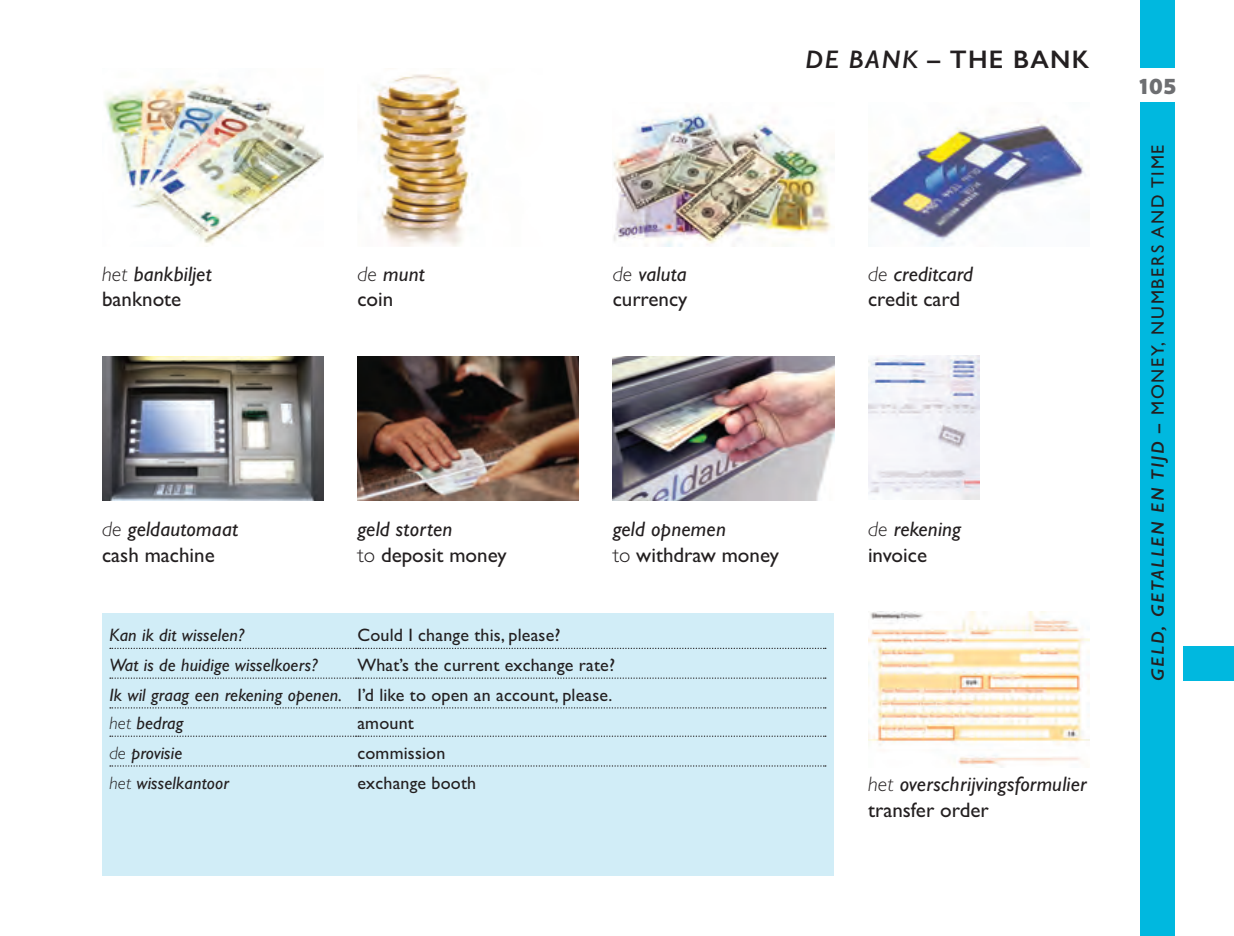
<style>
.page{position:relative;width:1234px;height:936px;background:#fff}
.page>*{position:absolute;margin:0;border:0;box-sizing:border-box;transform-origin:0 0}
.t1{font:italic 600 25.5px "Gill Sans";letter-spacing:.05em;color:#231f20}
.t2{font:italic 21px/25.5px "Gill Sans";letter-spacing:.01em;color:#231f20}
.t3{font:21px "Gill Sans";color:#231f20}
.t4{font:900 21px "Sero Pro";color:#6d6e71}
.t5{font:18px/29.4px "Gill Sans";letter-spacing:.01em;color:#231f20}
.t6{font:italic 18px/29.4px "Gill Sans";letter-spacing:.01em;color:#231f20}
.t7{font:italic 600 18px "Gill Sans";letter-spacing:.1em;color:#231f20}
.s1{font-weight:300}
.s2{font-style:normal}
.s3{font-weight:400;font-style:normal}
</style>
<div class="page">
<img style="left:105px;top:80px;width:218px;height:164px">
<img style="left:358px;top:74px;width:115px;height:173px">
<img style="left:613px;top:110px;width:219px;height:137px">
<img style="left:102px;top:356px;width:221px;height:145px">
<img style="left:357px;top:356px;width:221px;height:145px">
<img style="left:612px;top:356px;width:221px;height:145px">
<img style="left:868px;top:118px;width:216px;height:129px">
<img style="left:868px;top:356px;width:110px;height:144px">
<div style="left:102px;top:612px;width:731px;height:263px;background:#d1edf7"></div>
<img style="left:868px;top:611px;width:221px;height:156px">
<div style="left:1140px;top:102px;width:34px;height:833px;background:#00b8df"></div>
<div style="left:1140px;top:0;width:34px;height:68px;background:#00b8df"></div>
<div style="left:1182px;top:646px;width:51px;height:34px;background:#00b8df"></div>
<svg style="left:110px;top:647px;width:715px;height:2px"></svg>
<svg style="left:110px;top:677px;width:715px;height:1px"></svg>
<svg style="left:110px;top:707px;width:715px;height:1px"></svg>
<svg style="left:110px;top:735px;width:715px;height:1px"></svg>
<svg style="left:110px;top:765px;width:715px;height:1px"></svg>
<p class="t2" style="left:102px;top:261px;width:111px"><span class="s1">het</span> bankbiljet</p>
<p class="t2" style="left:357px;top:261px;width:69px"><span class="s1">de</span> munt</p>
<p class="t2" style="left:612px;top:261px;width:76px"><span class="s1">de</span> valuta</p>
<p class="t3" style="left:102px;top:287px;width:81px">banknote</p>
<p class="t3" style="left:357px;top:287px;width:37px">coin</p>
<p class="t3" style="left:612px;top:287px;width:76px">currency</p>
<p class="t1" style="left:804px;top:44px;width:286px">DE BANK – <span class="s2">THE BANK</span></p>
<p class="t2" style="left:867px;top:261px;width:106px"><span class="s1">de</span> creditcard <span class="s2">credit card</span></p>
<p class="t2" style="left:102px;top:516px;width:137px"><span class="s1">de</span> geldautomaat</p>
<p class="t2" style="left:357px;top:516px;width:96px">geld storten</p>
<p class="t2" style="left:612px;top:516px;width:115px">geld opnemen</p>
<p class="t3" style="left:102px;top:542px;width:114px">cash machine</p>
<p class="t3" style="left:357px;top:542px;width:151px"><span class="s1">to</span> deposit money</p>
<p class="t3" style="left:612px;top:542px;width:168px"><span class="s1">to</span> withdraw money</p>
<p class="t6" style="left:109px;top:620px;width:234px">Kan ik dit wisselen?<br>Wat is de huidige wisselkoers?<br>Ik wil graag een rekening openen. <span class="s1">het</span> bedrag<br><span class="s1">de</span> provisie<br><span class="s1">het</span> wisselkantoor</p>
<p class="t5" style="left:357px;top:620px;width:259px">Could I change this, please?<br>What’s the current exchange rate?<br>I’d like to open an account, please. amount<br>commission<br>exchange booth</p>
<p class="t2" style="left:867px;top:516px;width:95px"><span class="s1">de</span> rekening <span class="s2">invoice</span></p>
<p class="t2" style="left:867px;top:771px;width:220px"><span class="s1">het</span> overschrijvingsformulier <span class="s2">transfer order</span></p>
<p class="t4" style="left:1138px;top:74px;width:38px">105</p>
<p class="t7" style="left:1146px;top:681px;width:538px;rotate:-90deg">GELD, GETALLEN EN TIJD – <span class="s3">MONEY, NUMBERS AND TIME</span></p>
</div>
